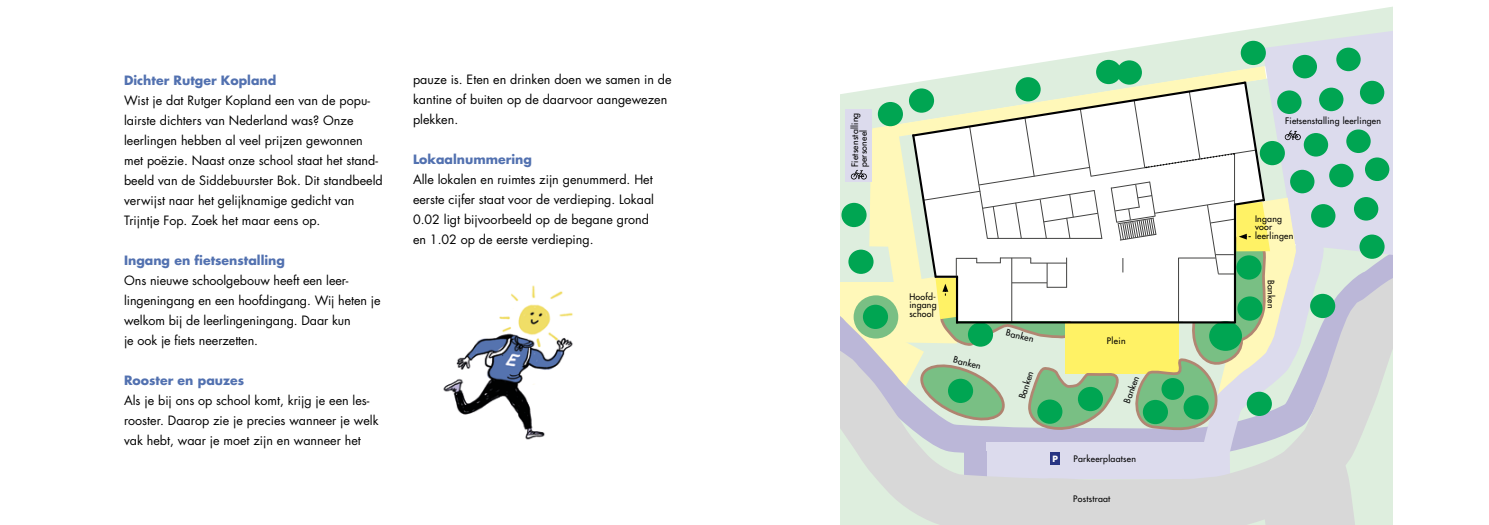
<style>
.page{position:relative;width:1489px;height:525px;background:#fff}
.page>*{position:absolute;margin:0;border:0;box-sizing:border-box;transform-origin:0 0}
.t1{font:12.5px/20px "Futura";color:#000}
.t2{font:700 12.5px "Futura";color:#5271b0}
.t3{font:8.75px/8.8px "Futura";letter-spacing:.03em;color:#000}
.t4{font:700 8.38px "Futura";color:#fff}
</style>
<div class="page">
<svg style="left:1020px;top:6px;width:373px;height:60px"></svg>
<svg style="left:1262px;top:30px;width:131px;height:220px;background:#d8dbe9"></svg>
<div style="left:1095px;top:60px;width:26px;height:24px;background:#00a552;border-radius:50%"></div>
<div style="left:1116px;top:60px;width:25px;height:25px;background:#00a552;border-radius:50%"></div>
<div style="left:1240px;top:41px;width:25px;height:24px;background:#00a552;border-radius:50%"></div>
<div style="left:1289px;top:170px;width:25px;height:23px;background:#00a552;border-radius:50%"></div>
<div style="left:1353px;top:197px;width:25px;height:23px;background:#00a552;border-radius:50%"></div>
<div style="left:1328px;top:164px;width:25px;height:23px;background:#00a552;border-radius:50%"></div>
<div style="left:1364px;top:157px;width:25px;height:24px;background:#00a552;border-radius:50%"></div>
<div style="left:1303px;top:133px;width:24px;height:23px;background:#00a552;border-radius:50%"></div>
<div style="left:1346px;top:129px;width:24px;height:24px;background:#00a552;border-radius:50%"></div>
<div style="left:1276px;top:90px;width:25px;height:24px;background:#00a552;border-radius:50%"></div>
<div style="left:1318px;top:88px;width:25px;height:23px;background:#00a552;border-radius:50%"></div>
<div style="left:1359px;top:81px;width:25px;height:23px;background:#00a552;border-radius:50%"></div>
<div style="left:1292px;top:55px;width:24px;height:23px;background:#00a552;border-radius:50%"></div>
<div style="left:1336px;top:48px;width:24px;height:23px;background:#00a552;border-radius:50%"></div>
<svg style="left:1300px;top:202px;width:42px;height:48px;background:#aacfca"></svg>
<svg style="left:840px;top:250px;width:553px;height:274px;background:#d5d7dd"></svg>
<div style="left:1309px;top:293px;width:26px;height:25px;background:#00a552;border-radius:50%"></div>
<svg style="left:1201px;top:364px;width:192px;height:160px;background:#d7dbda"></svg>
<div style="left:1359px;top:234px;width:25px;height:25px;background:#00a552;border-radius:50%"></div>
<div style="left:1050px;top:452px;width:9px;height:12px;background:#283583"></div>
<svg style="left:840px;top:66px;width:460px;height:366px"></svg>
<img style="left:443px;top:285px;width:130px;height:155px">
<p class="t2" style="left:124px;top:71px;width:154px">Dichter Rutger Kopland</p>
<p class="t1" style="left:124px;top:90px;width:260px">Wist je dat Rutger Kopland een van de popu&shy;lairste dichters van Nederland was? Onze leerlingen hebben al veel prijzen gewonnen met poëzie. Naast onze school staat het stand&shy;beeld van de Siddebuurster Bok. Dit standbeeld verwijst naar het gelijknamige gedicht van Trijntje Fop. Zoek het maar eens op.</p>
<p class="t2" style="left:124px;top:251px;width:162px">Ingang en fietsenstalling</p>
<p class="t1" style="left:124px;top:270px;width:258px">Ons nieuwe schoolgebouw heeft een leer&shy;lingeningang en een hoofdingang. Wij heten je welkom bij de leerlingeningang. Daar kun<br>je ook je fiets neerzetten.</p>
<p class="t2" style="left:124px;top:371px;width:122px">Rooster en pauzes</p>
<p class="t1" style="left:124px;top:390px;width:256px">Als je bij ons op school komt, krijg je een les&shy;rooster. Daarop zie je precies wanneer je welk vak hebt, waar je moet zijn en wanneer het</p>
<p class="t1" style="left:413px;top:69px;width:260px">pauze is. Eten en drinken doen we samen in de kantine of buiten op de daarvoor aangewezen plekken.</p>
<p class="t2" style="left:413px;top:151px;width:120px">Lokaalnummering</p>
<p class="t1" style="left:413px;top:169px;width:242px">Alle lokalen en ruimtes zijn genummerd. Het eerste cijfer staat voor de verdieping. Lokaal 0.02 ligt bijvoorbeeld op de begane grond en 1.02 op de eerste verdieping.</p>
<p class="t3" style="left:850px;top:167px;width:56px;rotate:-90deg">Fietsenstalling personeel</p>
<p class="t3" style="left:909px;top:292px;width:29px;text-align:justify">Hoofd&shy;ingang school</p>
<p class="t3" style="left:954px;top:355px;width:30px;rotate:15deg">Banken</p>
<p class="t3" style="left:1007px;top:327px;width:30px;rotate:15deg">Banken</p>
<p class="t3" style="left:1106px;top:336px;width:20px">Plein</p>
<p class="t3" style="left:1017px;top:397px;width:30px;rotate:-72deg">Banken</p>
<p class="t3" style="left:1122px;top:401px;width:30px;rotate:-70deg">Banken</p>
<p class="t4" style="left:1052px;top:453px;width:7px">P</p>
<p class="t3" style="left:1073px;top:454px;width:64px">Parkeerplaatsen</p>
<p class="t3" style="left:1073px;top:494px;width:39px">Poststraat</p>
<p class="t3" style="left:1284px;top:116px;width:97px">Fietsenstalling leerlingen</p>
<p class="t3" style="left:1254px;top:214px;width:40px">Ingang voor leerlingen</p>
<p class="t3" style="left:1275px;top:280px;width:30px;rotate:90deg">Banken</p>
</div>
